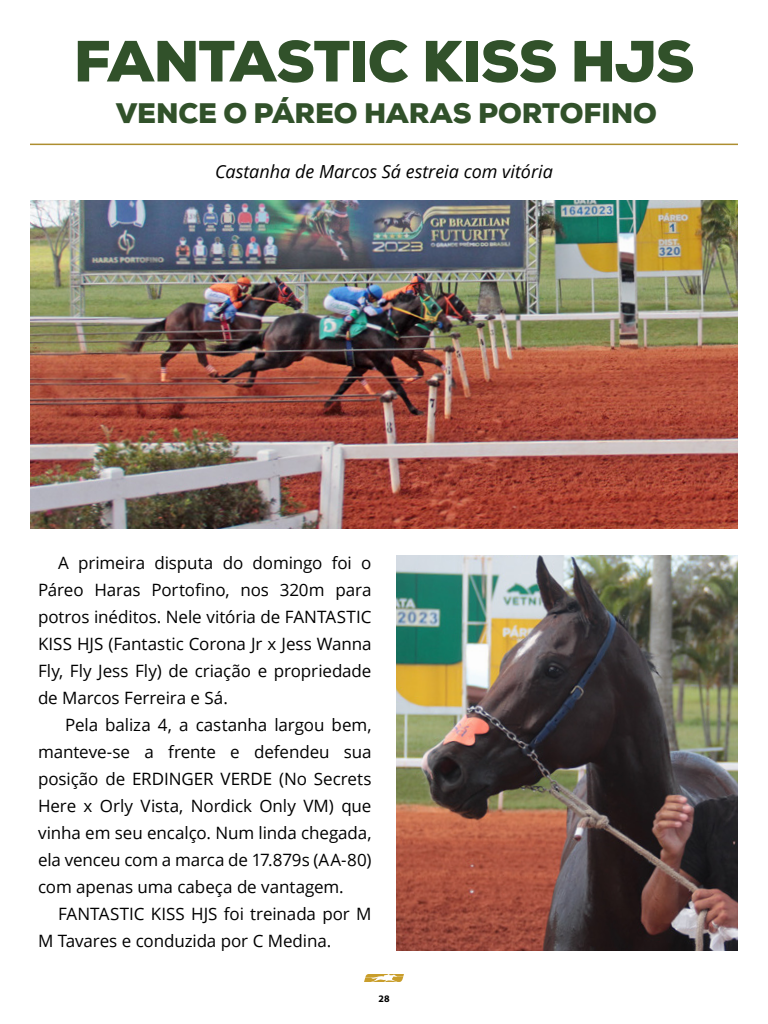
<style>
.page{position:relative;width:768px;height:1024px;background:#fff}
.page>*{position:absolute;margin:0;border:0;box-sizing:border-box;transform-origin:0 0}
.t1{font:900 58px "Nexa";letter-spacing:-.02em;color:#31512a}
.t2{font:900 28.2px "Nexa";letter-spacing:-.005em;color:#31512a}
.t3{font:italic 18px "Open Sans";color:#000}
.t4{font:17px/27px "Open Sans";letter-spacing:-.005em;color:#000;text-align:justify}
.t5{font:700 10px "Myriad Pro";color:#000}
</style>
<div class="page">
<svg style="left:364px;top:974px;width:40px;height:8px"></svg>
<hr style="left:30px;top:144px;width:708px;height:1px;background:#ad8e30">
<img style="left:30px;top:200px;width:708px;height:329px">
<img style="left:396px;top:556px;width:342px;height:394px">
<h1 class="t1" style="left:74px;top:24px;width:622px">FANTASTIC KISS HJS</h1>
<h2 class="t2" style="left:116px;top:96px;width:543px">VENCE O PÁREO HARAS PORTOFINO</h2>
<p class="t3" style="left:215px;top:159px;width:339px">Castanha de Marcos Sá estreia com vitória</p>
<p class="t4" style="left:38px;top:549px;width:335px;text-indent:20px">A primeira disputa do domingo foi o Páreo Haras Portofino, nos 320m para potros inéditos. Nele vitória de FANTASTIC KISS HJS (Fantastic Corona Jr x Jess Wanna Fly, Fly Jess Fly) de criação e propriedade de Marcos Ferreira e Sá.</p>
<p class="t4" style="left:38px;top:711px;width:335px;text-indent:27px">Pela baliza 4, a castanha largou bem, manteve-se a frente e defendeu sua posição de ERDINGER VERDE (No Secrets Here x Orly Vista, Nordick Only VM) que vinha em seu encalço. Num linda chegada, ela venceu com a marca de 17.879s (AA-80) com apenas uma cabeça de vantagem.</p>
<p class="t4" style="left:38px;top:900px;width:335px;text-indent:20px">FANTASTIC KISS HJS foi treinada por M<br>M Tavares e conduzida por C Medina.</p>
<p class="t5" style="left:378px;top:992px;width:13px">28</p>
</div>
